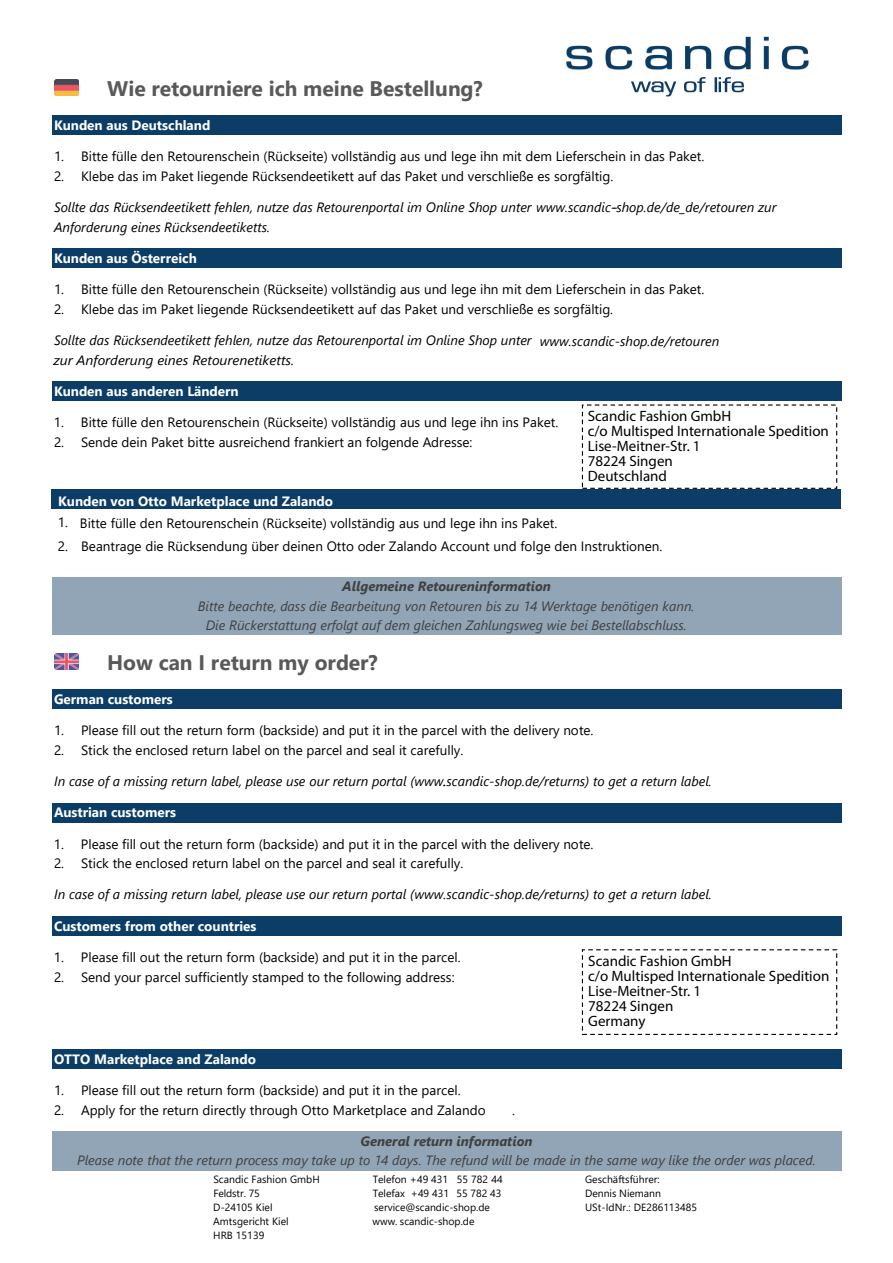
<style>
.page{position:relative;width:893px;height:1263px;background:#fff}
.page>*{position:absolute;margin:0;border:0;box-sizing:border-box;transform-origin:0 0}
.t1{font:700 21px "Segoe UI";color:#595959}
.t2{font:15px/15px "Myriad Pro";color:#000}
.t3{font:13.5px/23.5px "Segoe UI";color:#000}
.t4{font:italic 13.5px/20px "Segoe UI";color:#000}
.t5{font:italic 13.5px/19.5px "Segoe UI";color:#404040;text-align:center}
.t6{font:700 13.5px "Segoe UI";color:#fff}
.t7{font:italic 700 13.5px "Segoe UI";color:#404040}
.t8{font:10.5px "Segoe UI";color:#000}
</style>
<div class="page">
<div style="left:52px;top:115px;width:789px;height:20px;background:#0b3d66"></div>
<div style="left:52px;top:248px;width:789px;height:20px;background:#0b3d66"></div>
<div style="left:52px;top:381px;width:789px;height:20px;background:#0b3d66"></div>
<div style="left:52px;top:577px;width:789px;height:19px;background:#91a5b6"></div>
<div style="left:52px;top:596px;width:789px;height:20px;background:#91a5b6"></div>
<div style="left:52px;top:616px;width:789px;height:19px;background:#91a5b6"></div>
<div style="left:52px;top:689px;width:789px;height:20px;background:#0b3d66"></div>
<div style="left:52px;top:803px;width:789px;height:19px;background:#0b3d66"></div>
<div style="left:52px;top:916px;width:789px;height:20px;background:#0b3d66"></div>
<div style="left:52px;top:1049px;width:789px;height:20px;background:#0b3d66"></div>
<div style="left:52px;top:1131px;width:789px;height:20px;background:#91a5b6"></div>
<div style="left:52px;top:1151px;width:789px;height:19px;background:#91a5b6"></div>
<img style="left:54px;top:79px;width:25px;height:17px">
<img style="left:54px;top:653px;width:25px;height:17px">
<div style="left:582px;top:949px;width:255px;height:86px;background:#fff;border:1px dashed #000"></div>
<div style="left:582px;top:404px;width:255px;height:85px;background:#fff;border:1px dashed #000"></div>
<div style="left:52px;top:490px;width:789px;height:19px;background:#0b3d66"></div>
<img style="left:566px;top:36px;width:243px;height:61px">
<h1 class="t1" style="left:107px;top:69px;width:377px">Wie retourniere ich meine Bestellung?</h1>
<p class="t6" style="left:54px;top:112px;width:158px">Kunden aus Deutschland</p>
<p class="t3" style="left:54px;top:144px;width:652px">1. Bitte fülle den Retourenschein (Rückseite) vollständig aus und lege ihn mit dem Lieferschein in das Paket.</p>
<p class="t3" style="left:54px;top:163px;width:561px">2. Klebe das im Paket liegende Rücksendeetikett auf das Paket und verschließe es sorgfältig.</p>
<p class="t4" style="left:54px;top:195px;width:724px">Sollte das Rücksendeetikett fehlen, nutze das Retourenportal im Online Shop unter www.scandic shop.de/de_de/retouren zur</p>
<p class="t4" style="left:612px;top:195px;width:7px">-</p>
<p class="t4" style="left:54px;top:215px;width:218px">Anforderung eines Rücksendeetiketts.</p>
<p class="t6" style="left:54px;top:245px;width:144px">Kunden aus Österreich</p>
<p class="t3" style="left:54px;top:277px;width:652px">1. Bitte fülle den Retourenschein (Rückseite) vollständig aus und lege ihn mit dem Lieferschein in das Paket.</p>
<p class="t3" style="left:54px;top:296px;width:561px">2. Klebe das im Paket liegende Rücksendeetikett auf das Paket und verschließe es sorgfältig.</p>
<p class="t4" style="left:53px;top:328px;width:668px">Sollte das Rücksendeetikett fehlen, nutze das Retourenportal im Online Shop unter www.scandic-shop.de/retouren zur Anforderung eines Retourenetiketts.</p>
<p class="t6" style="left:54px;top:378px;width:186px">Kunden aus anderen Ländern</p>
<p class="t3" style="left:54px;top:409px;width:506px">1. Bitte fülle den Retourenschein (Rückseite) vollständig aus und lege ihn ins Paket.</p>
<p class="t2" style="left:588px;top:409px;width:243px">Scandic Fashion GmbH<br>c/o Multisped Internationale Spedition<br>Lise-Meitner-Str. 1<br>78224 Singen<br>Deutschland</p>
<p class="t3" style="left:54px;top:429px;width:420px">2. Sende dein Paket bitte ausreichend frankiert an folgende Adresse:</p>
<p class="t6" style="left:58px;top:489px;width:277px">Kunden von Otto Marketplace und Zalando</p>
<p class="t3" style="left:58px;top:509px;width:12px;line-height:24px">1.<br>2.</p>
<p class="t6" style="left:54px;top:492px;width:106px">Amazon Kunden</p>
<p class="t3" style="left:80px;top:510px;width:584px">Bitte fülle den Retourenschein (Rückseite) vollständig aus und lege ihn ins Paket.<br>Beantrage die Rücksendung über deinen Otto oder Zalando Account und folge den Instruktionen.</p>
<p class="t7" style="left:342px;top:574px;width:210px">Allgemeine Retoureninformation</p>
<p class="t5" style="left:198px;top:594px;width:498px">Bitte beachte, dass die Bearbeitung von Retouren bis zu 14 Werktage benötigen kann.<br>Die Rückerstattung erfolgt auf dem gleichen Zahlungsweg wie bei Bestellabschluss.</p>
<h1 class="t1" style="left:107px;top:642px;width:272px">How can I return my order?</h1>
<p class="t6" style="left:54px;top:686px;width:120px">German customers</p>
<p class="t3" style="left:54px;top:717px;width:541px">1. Please fill out the return form (backside) and put it in the parcel with the delivery note.</p>
<p class="t3" style="left:54px;top:737px;width:411px">2. Stick the enclosed return label on the parcel and seal it carefully.</p>
<p class="t4" style="left:54px;top:769px;width:659px">In case of a missing return label, please use our return portal (www scandic-shop.de/returns) to get a return label.</p>
<p class="t4" style="left:444px;top:769px;width:4px">.</p>
<p class="t6" style="left:54px;top:800px;width:124px">Austrian customers</p>
<p class="t3" style="left:54px;top:831px;width:541px">1. Please fill out the return form (backside) and put it in the parcel with the delivery note.</p>
<p class="t3" style="left:54px;top:850px;width:411px">2. Stick the enclosed return label on the parcel and seal it carefully.</p>
<p class="t4" style="left:54px;top:882px;width:659px">In case of a missing return label, please use our return portal (www.scandic-shop.de/returns) to get a return label.</p>
<p class="t6" style="left:54px;top:913px;width:204px">Customers from other countries</p>
<p class="t3" style="left:54px;top:944px;width:408px">1. Please fill out the return form (backside) and put it in the parcel.</p>
<p class="t3" style="left:54px;top:964px;width:402px">2. Send your parcel sufficiently stamped to the following address:</p>
<p class="t2" style="left:588px;top:954px;width:243px">Scandic Fashion GmbH<br>c/o Multisped Internationale Spedition<br>Lise-Meitner-Str. 1<br>78224 Singen<br>Germany</p>
<p class="t6" style="left:54px;top:1046px;width:204px">OTTO Marketplace and Zalando</p>
<p class="t3" style="left:54px;top:1077px;width:408px">1. Please fill out the return form (backside) and put it in the parcel.</p>
<p class="t3" style="left:54px;top:1097px;width:433px">2. Apply for the return directly through Otto Marketplace and Zalando</p>
<p class="t3" style="left:512px;top:1097px;width:4px">.</p>
<p class="t7" style="left:361px;top:1128px;width:173px">General return information</p>
<p class="t5" style="left:77px;top:1149px;width:740px">Please note that the return process may take up to 14 days. The refund will be made in the same way like the order was placed.</p>
<p class="t8" style="left:213px;top:1170px;width:108px">Scandic Fashion GmbH</p>
<p class="t8" style="left:373px;top:1170px;width:132px">Telefon +49 431 55 782 44</p>
<p class="t8" style="left:585px;top:1170px;width:76px">Geschäftsführer:</p>
<p class="t8" style="left:213px;top:1184px;width:48px">Feldstr. 75</p>
<p class="t8" style="left:373px;top:1184px;width:130px">Telefax +49 431 55 782 43</p>
<p class="t8" style="left:585px;top:1184px;width:77px">Dennis Niemann</p>
<p class="t8" style="left:213px;top:1198px;width:61px">D-24105 Kiel</p>
<p class="t8" style="left:374px;top:1198px;width:117px">service@scandic-shop.de</p>
<p class="t8" style="left:585px;top:1198px;width:114px">USt-IdNr.: DE286113485</p>
<p class="t8" style="left:213px;top:1211px;width:77px">Amtsgericht Kiel</p>
<p class="t8" style="left:373px;top:1211px;width:103px">www. scandic-shop.de</p>
<p class="t8" style="left:213px;top:1225px;width:53px">HRB 15139</p>
</div>
